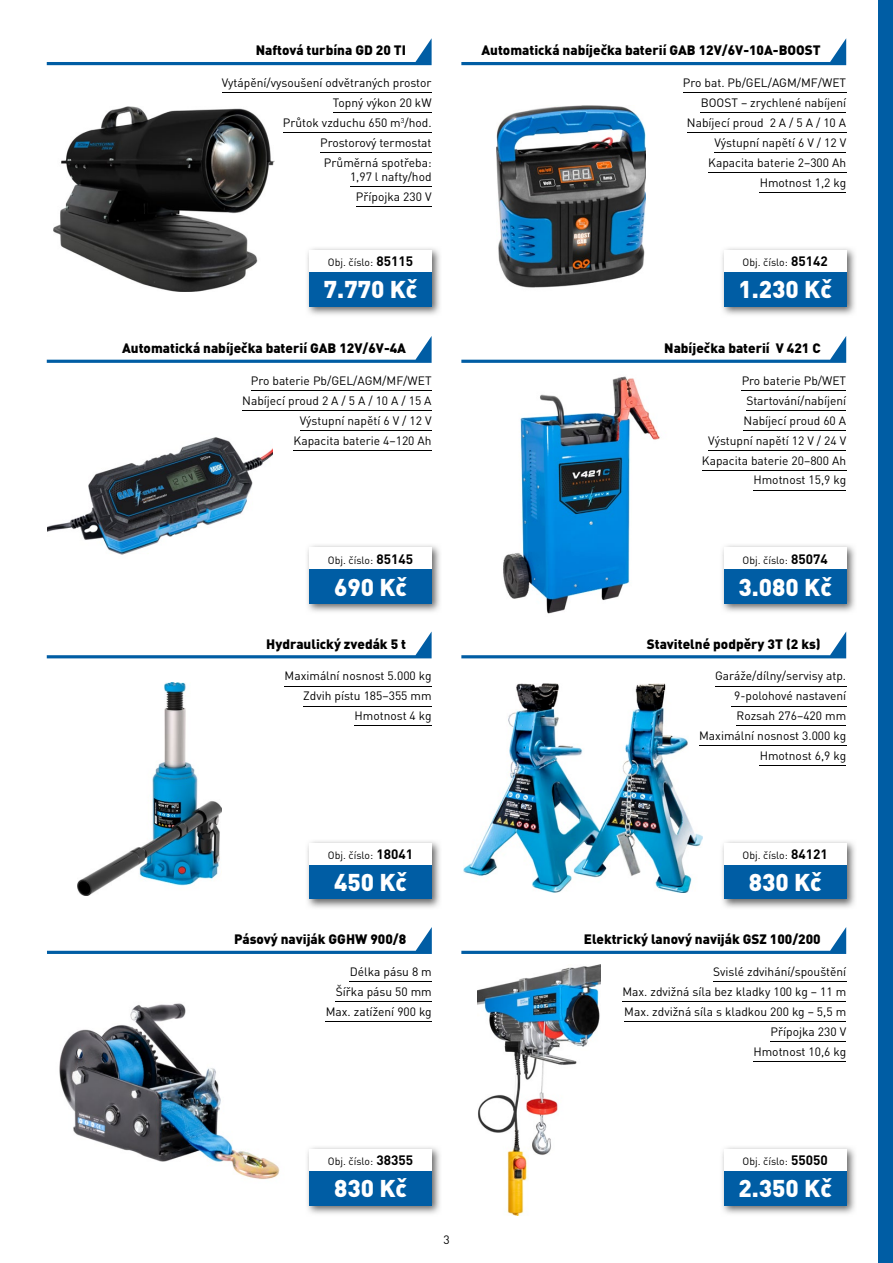
<style>
.page{position:relative;width:893px;height:1263px;background:#fff}
.page>*{position:absolute;margin:0;border:0;box-sizing:border-box;transform-origin:0 0}
.t1{font:900 24px "DIN Pro";color:#fff}
.t2{font:900 13.5px "DIN Pro";color:#000}
.t3{font:12px/20px "DIN Pro";color:#000;text-align:right}
.t4{font:10.5px "DIN Pro";color:#000}
.s1{font-weight:700;font-size:13.5px}
</style>
<div class="page">
<div style="left:878px;top:0;width:15px;height:1263px;background:#005da4"></div>
<svg style="left:47px;top:38px;width:385px;height:27px"></svg>
<svg style="left:461px;top:38px;width:385px;height:27px"></svg>
<svg style="left:461px;top:336px;width:385px;height:27px"></svg>
<svg style="left:47px;top:336px;width:385px;height:27px"></svg>
<svg style="left:47px;top:631px;width:385px;height:27px"></svg>
<svg style="left:461px;top:632px;width:385px;height:26px"></svg>
<svg style="left:461px;top:927px;width:385px;height:27px"></svg>
<svg style="left:47px;top:927px;width:385px;height:27px"></svg>
<img style="left:503px;top:376px;width:157px;height:238px">
<img style="left:463px;top:683px;width:239px;height:209px">
<img style="left:47px;top:437px;width:225px;height:118px">
<img style="left:53px;top:107px;width:221px;height:185px">
<hr style="left:715px;top:686px;width:131px;height:1px;background:#000">
<hr style="left:731px;top:706px;width:115px;height:1px;background:#000">
<hr style="left:736px;top:726px;width:110px;height:1px;background:#000">
<hr style="left:699px;top:746px;width:147px;height:1px;background:#000">
<hr style="left:760px;top:765px;width:86px;height:1px;background:#000">
<hr style="left:285px;top:686px;width:147px;height:1px;background:#000">
<hr style="left:303px;top:706px;width:129px;height:1px;background:#000">
<hr style="left:354px;top:726px;width:78px;height:1px;background:#000">
<hr style="left:350px;top:981px;width:82px;height:1px;background:#000">
<hr style="left:336px;top:1001px;width:96px;height:1px;background:#000">
<hr style="left:326px;top:1021px;width:106px;height:1px;background:#000">
<hr style="left:713px;top:981px;width:133px;height:1px;background:#000">
<hr style="left:622px;top:1001px;width:224px;height:1px;background:#000">
<hr style="left:624px;top:1021px;width:222px;height:1px;background:#000">
<hr style="left:770px;top:1041px;width:76px;height:1px;background:#000">
<hr style="left:753px;top:1061px;width:93px;height:1px;background:#000">
<hr style="left:251px;top:390px;width:181px;height:1px;background:#000">
<hr style="left:242px;top:410px;width:190px;height:1px;background:#000">
<hr style="left:300px;top:430px;width:132px;height:1px;background:#000">
<hr style="left:294px;top:450px;width:138px;height:1px;background:#000">
<hr style="left:742px;top:390px;width:104px;height:1px;background:#000">
<hr style="left:746px;top:410px;width:100px;height:1px;background:#000">
<hr style="left:744px;top:430px;width:102px;height:1px;background:#000">
<hr style="left:708px;top:450px;width:138px;height:1px;background:#000">
<hr style="left:702px;top:470px;width:144px;height:1px;background:#000">
<hr style="left:753px;top:490px;width:93px;height:1px;background:#000">
<hr style="left:683px;top:93px;width:163px;height:1px;background:#000">
<hr style="left:701px;top:113px;width:145px;height:1px;background:#000">
<hr style="left:687px;top:132px;width:159px;height:1px;background:#000">
<hr style="left:714px;top:152px;width:132px;height:1px;background:#000">
<hr style="left:708px;top:172px;width:138px;height:1px;background:#000">
<hr style="left:760px;top:192px;width:86px;height:1px;background:#000">
<hr style="left:222px;top:93px;width:210px;height:1px;background:#000">
<hr style="left:333px;top:113px;width:99px;height:1px;background:#000">
<hr style="left:283px;top:132px;width:149px;height:1px;background:#000">
<hr style="left:320px;top:152px;width:112px;height:1px;background:#000">
<hr style="left:350px;top:187px;width:82px;height:1px;background:#000">
<hr style="left:356px;top:207px;width:76px;height:1px;background:#000">
<img style="left:496px;top:106px;width:149px;height:182px">
<img style="left:78px;top:682px;width:143px;height:213px">
<img style="left:59px;top:1003px;width:221px;height:176px">
<img style="left:477px;top:964px;width:124px;height:251px">
<img style="left:307px;top:841px;width:133px;height:67px">
<div style="left:310px;top:864px;width:122px;height:35px;background:#005da4"></div>
<div style="left:310px;top:843px;width:122px;height:21px;background:#fff"></div>
<img style="left:722px;top:841px;width:133px;height:67px">
<div style="left:724px;top:864px;width:122px;height:35px;background:#005da4"></div>
<div style="left:724px;top:843px;width:122px;height:21px;background:#fff"></div>
<img style="left:722px;top:1147px;width:133px;height:67px">
<div style="left:724px;top:1171px;width:122px;height:34px;background:#005da4"></div>
<div style="left:724px;top:1149px;width:122px;height:22px;background:#fff"></div>
<img style="left:307px;top:1147px;width:133px;height:67px">
<div style="left:310px;top:1171px;width:122px;height:34px;background:#005da4"></div>
<div style="left:310px;top:1149px;width:122px;height:22px;background:#fff"></div>
<img style="left:307px;top:248px;width:133px;height:67px">
<div style="left:310px;top:272px;width:122px;height:35px;background:#005da4"></div>
<div style="left:310px;top:250px;width:122px;height:22px;background:#fff"></div>
<img style="left:307px;top:545px;width:133px;height:67px">
<div style="left:310px;top:569px;width:122px;height:35px;background:#005da4"></div>
<div style="left:310px;top:548px;width:122px;height:21px;background:#fff"></div>
<img style="left:722px;top:248px;width:133px;height:67px">
<div style="left:724px;top:272px;width:122px;height:35px;background:#005da4"></div>
<div style="left:724px;top:250px;width:122px;height:22px;background:#fff"></div>
<img style="left:722px;top:545px;width:133px;height:67px">
<div style="left:724px;top:569px;width:122px;height:35px;background:#005da4"></div>
<div style="left:724px;top:548px;width:122px;height:21px;background:#fff"></div>
<p class="t2" style="left:256px;top:41px;width:152px">Naftová turbína GD 20 TI</p>
<p class="t2" style="left:481px;top:41px;width:341px">Automatická nabíječka baterií GAB 12V/6V-10A-BOOST</p>
<p class="t3" style="left:222px;top:72px;width:211px">Vytápění/vysoušení odvětraných prostor<br>Topný výkon 20 kW<br>Průtok vzduchu 650 m<sup>3</sup>/hod.<br>Prostorový termostat<br>Průměrná spotřeba:</p>
<p class="t3" style="left:350px;top:166px;width:83px;text-align:center">1,97 l nafty/hod<br>Přípojka 230 V</p>
<p class="t3" style="left:683px;top:72px;width:165px">Pro bat. Pb/GEL/AGM/MF/WET<br>BOOST – zrychlené nabíjení<br>Nabíjecí proud 2 A / 5 A / 10 A<br>Výstupní napětí 6 V / 12 V<br>Kapacita baterie 2–300 Ah<br>Hmotnost 1,2 kg</p>
<p class="t4" style="left:328px;top:255px;width:87px">Obj. číslo: <span class="s1">85115</span></p>
<p class="t4" style="left:742px;top:255px;width:87px">Obj. číslo: <span class="s1">85142</span></p>
<h1 class="t1" style="left:324px;top:273px;width:95px">7.770 Kč</h1>
<h1 class="t1" style="left:738px;top:273px;width:95px">1.230 Kč</h1>
<p class="t2" style="left:122px;top:339px;width:285px">Automatická nabíječka baterií GAB 12V/6V-4A</p>
<p class="t2" style="left:664px;top:339px;width:158px">Nabíječka baterií V 421 C</p>
<p class="t3" style="left:242px;top:370px;width:191px">Pro baterie Pb/GEL/AGM/MF/WET<br>Nabíjecí proud 2 A / 5 A / 10 A / 15 A<br>Výstupní napětí 6 V / 12 V<br>Kapacita baterie 4–120 Ah</p>
<p class="t3" style="left:702px;top:370px;width:146px">Pro baterie Pb/WET<br>Startování/nabíjení<br>Nabíjecí proud 60 A<br>Výstupní napětí 12 V / 24 V<br>Kapacita baterie 20–800 Ah<br>Hmotnost 15,9 kg</p>
<p class="t4" style="left:328px;top:553px;width:87px">Obj. číslo: <span class="s1">85145</span></p>
<h1 class="t1" style="left:334px;top:571px;width:74px">690 Kč</h1>
<p class="t4" style="left:742px;top:553px;width:87px">Obj. číslo: <span class="s1">85074</span></p>
<h1 class="t1" style="left:738px;top:571px;width:95px">3.080 Kč</h1>
<p class="t2" style="left:266px;top:634px;width:141px">Hydraulický zvedák 5 t</p>
<p class="t2" style="left:647px;top:634px;width:175px">Stavitelné podpěry 3T (2 ks)</p>
<p class="t3" style="left:285px;top:665px;width:149px">Maximální nosnost 5.000 kg<br>Zdvih pístu 185–355 mm<br>Hmotnost 4 kg</p>
<p class="t3" style="left:699px;top:665px;width:149px">Garáže/dílny/servisy atp.<br>9-polohové nastavení<br>Rozsah 276–420 mm<br>Maximální nosnost 3.000 kg<br>Hmotnost 6,9 kg</p>
<p class="t4" style="left:328px;top:848px;width:87px">Obj. číslo: <span class="s1">18041</span></p>
<p class="t4" style="left:742px;top:848px;width:87px">Obj. číslo: <span class="s1">84121</span></p>
<h1 class="t1" style="left:334px;top:866px;width:74px">450 Kč</h1>
<h1 class="t1" style="left:749px;top:866px;width:74px">830 Kč</h1>
<p class="t2" style="left:234px;top:930px;width:174px">Pásový naviják GGHW 900/8</p>
<p class="t2" style="left:584px;top:930px;width:238px">Elektrický lanový naviják GSZ 100/200</p>
<p class="t3" style="left:326px;top:961px;width:108px">Délka pásu 8 m<br>Šířka pásu 50 mm<br>Max. zatížení 900 kg</p>
<p class="t3" style="left:622px;top:961px;width:225px">Svislé zdvihání/spouštění<br>Max. zdvižná síla bez kladky 100 kg – 11 m<br>Max. zdvižná síla s kladkou 200 kg – 5,5 m<br>Přípojka 230 V<br>Hmotnost 10,6 kg</p>
<p class="t4" style="left:328px;top:1154px;width:87px">Obj. číslo: <span class="s1">38355</span></p>
<h1 class="t1" style="left:334px;top:1172px;width:74px">830 Kč</h1>
<p class="t3" style="left:443px;top:1229px;width:8px">3</p>
<p class="t4" style="left:742px;top:1154px;width:87px">Obj. číslo: <span class="s1">55050</span></p>
<h1 class="t1" style="left:738px;top:1172px;width:95px">2.350 Kč</h1>
</div>
